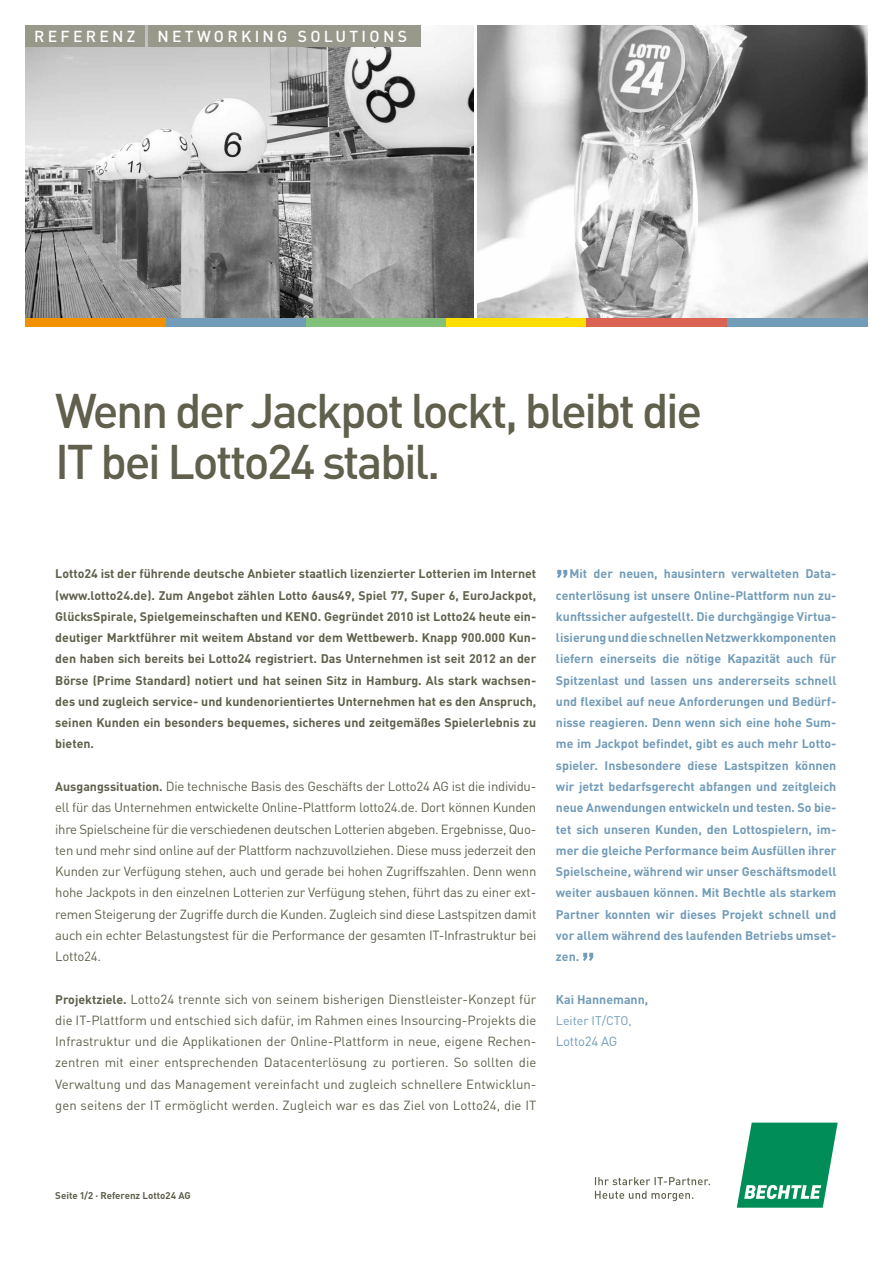
<style>
.page{position:relative;width:893px;height:1263px;background:#fff}
.page>*{position:absolute;margin:0;border:0;box-sizing:border-box;transform-origin:0 0}
.t1{font:500 48px/51px "Bechtle DIN";letter-spacing:-.05em;color:#60604d}
.t2{font:500 15.75px "Bechtle DIN";letter-spacing:.21em;color:#fff}
.t3{font:13.2px/21.3px "Bechtle DIN";letter-spacing:-.02em;color:#60604d;text-align:justify}
.t4{font:13.2px "Bechtle DIN";letter-spacing:-.02em;color:#729cb8}
.t5{font:700 12.3px/21.3px "Bechtle DIN";color:#729cb8;text-align:justify}
.t6{font:700 12.3px/21.3px "Bechtle DIN";color:#60604d;text-align:justify}
.t7{font:12.3px "Bechtle DIN";color:#729cb8}
.t8{font:700 9.75px "Bechtle DIN";color:#60604d}
.s1{font-weight:700;font-size:12.3px}
</style>
<div class="page">
<img style="left:477px;top:26px;width:390px;height:292px">
<img style="left:26px;top:26px;width:448px;height:292px">
<svg style="left:737px;top:1122px;width:101px;height:86px"></svg>
<svg style="left:595px;top:1191px;width:98px;height:10px"></svg>
<svg style="left:595px;top:1177px;width:115px;height:8px"></svg>
<div style="left:26px;top:26px;width:119px;height:21px;background:#98988b"></div>
<div style="left:149px;top:26px;width:272px;height:21px;background:#98988b"></div>
<div style="left:26px;top:318px;width:140px;height:8px;background:#f39200"></div>
<div style="left:166px;top:318px;width:140px;height:8px;background:#729cb8"></div>
<div style="left:727px;top:318px;width:140px;height:8px;background:#729cb8"></div>
<div style="left:306px;top:318px;width:140px;height:8px;background:#82c17a"></div>
<div style="left:446px;top:318px;width:141px;height:8px;background:#fd0"></div>
<div style="left:587px;top:318px;width:140px;height:8px;background:#db6354"></div>
<svg style="left:557px;top:570px;width:10px;height:8px"></svg>
<svg style="left:583px;top:953px;width:10px;height:8px"></svg>
<p class="t2" style="left:34px;top:24px;width:103px">REFERENZ</p>
<p class="t2" style="left:157px;top:24px;width:251px">NETWORKING SOLUTIONS</p>
<h1 class="t1" style="left:55px;top:380px;width:649px">Wenn der Jackpot lockt, bleibt die<br>IT bei Lotto24 stabil.</h1>
<p class="t6" style="left:55px;top:562px;width:483px">Lotto24 ist der führende deutsche Anbieter staatlich lizenzierter Lotterien im Internet (www.lotto24.de). Zum Angebot zählen Lotto 6aus49, Spiel 77, Super 6, EuroJackpot, GlücksSpirale, Spielgemeinschaften und KENO. Gegründet 2010 ist Lotto24 heute ein&shy;deutiger Marktführer mit weitem Abstand vor dem Wettbewerb. Knapp 900.000 Kun&shy;den haben sich bereits bei Lotto24 registriert. Das Unternehmen ist seit 2012 an der Börse (Prime Standard) notiert und hat seinen Sitz in Hamburg. Als stark wachsen&shy;des und zugleich service- und kundenorientiertes Unternehmen hat es den Anspruch, seinen Kunden ein besonders bequemes, sicheres und zeitgemäßes Spielerlebnis zu bieten.</p>
<p class="t3" style="left:55px;top:774px;width:483px"><span class="s1">Ausgangssituation.</span> Die technische Basis des Geschäfts der Lotto24 AG ist die individu&shy;ell für das Unternehmen entwickelte Online-Plattform lotto24.de. Dort können Kunden ihre Spielscheine für die verschiedenen deutschen Lotterien abgeben. Ergebnisse, Quo&shy;ten und mehr sind online auf der Plattform nachzuvollziehen. Diese muss jederzeit den Kunden zur Verfügung stehen, auch und gerade bei hohen Zugriffszahlen. Denn wenn hohe Jackpots in den einzelnen Lotterien zur Verfügung stehen, führt das zu einer ext&shy;remen Steigerung der Zugriffe durch die Kunden. Zugleich sind diese Lastspitzen damit auch ein echter Belastungstest für die Performance der gesamten IT-Infrastruktur bei Lotto24.</p>
<p class="t3" style="left:55px;top:987px;width:483px"><span class="s1">Projektziele.</span> Lotto24 trennte sich von seinem bisherigen Dienstleister-Konzept für die IT-Plattform und entschied sich dafür, im Rahmen eines Insourcing-Projekts die Infrastruktur und die Applikationen der Online-Plattform in neue, eigene Rechen&shy;zentren mit einer entsprechenden Datacenterlösung zu portieren. So sollten die Verwaltung und das Management vereinfacht und zugleich schnellere Entwicklun&shy;gen seitens der IT ermöglicht werden. Zugleich war es das Ziel von Lotto24, die IT</p>
<p class="t5" style="left:556px;top:562px;width:282px;text-indent:14px">Mit der neuen, hausintern verwalteten Data&shy;centerlösung ist unsere Online-Plattform nun zu&shy;kunftssicher aufgestellt. Die durchgängige Virtua&shy;lisierung und die schnellen Netzwerkkomponenten liefern einerseits die nötige Kapazität auch für Spitzenlast und lassen uns andererseits schnell und flexibel auf neue Anforderungen und Bedürf&shy;nisse reagieren. Denn wenn sich eine hohe Sum&shy;me im Jackpot befindet, gibt es auch mehr Lotto&shy;spieler. Insbesondere diese Lastspitzen können wir jetzt bedarfsgerecht abfangen und zeitgleich neue Anwendungen entwickeln und testen. So bie&shy;tet sich unseren Kunden, den Lottospielern, im&shy;mer die gleiche Performance beim Ausfüllen ihrer Spielscheine, während wir unser Geschäftsmodell weiter ausbauen können. Mit Bechtle als starkem Partner konnten wir dieses Projekt schnell und vor allem während des laufenden Betriebs umset&shy;zen.</p>
<p class="t5" style="left:556px;top:987px;width:94px">Kai Hannemann,</p>
<p class="t7" style="left:556px;top:1011px;width:77px">Leiter IT/CTO,</p>
<p class="t4" style="left:556px;top:1031px;width:63px">Lotto24 AG</p>
<p class="t8" style="left:55px;top:1187px;width:137px">Seite 1/2 · Referenz Lotto24 AG</p>
</div>
